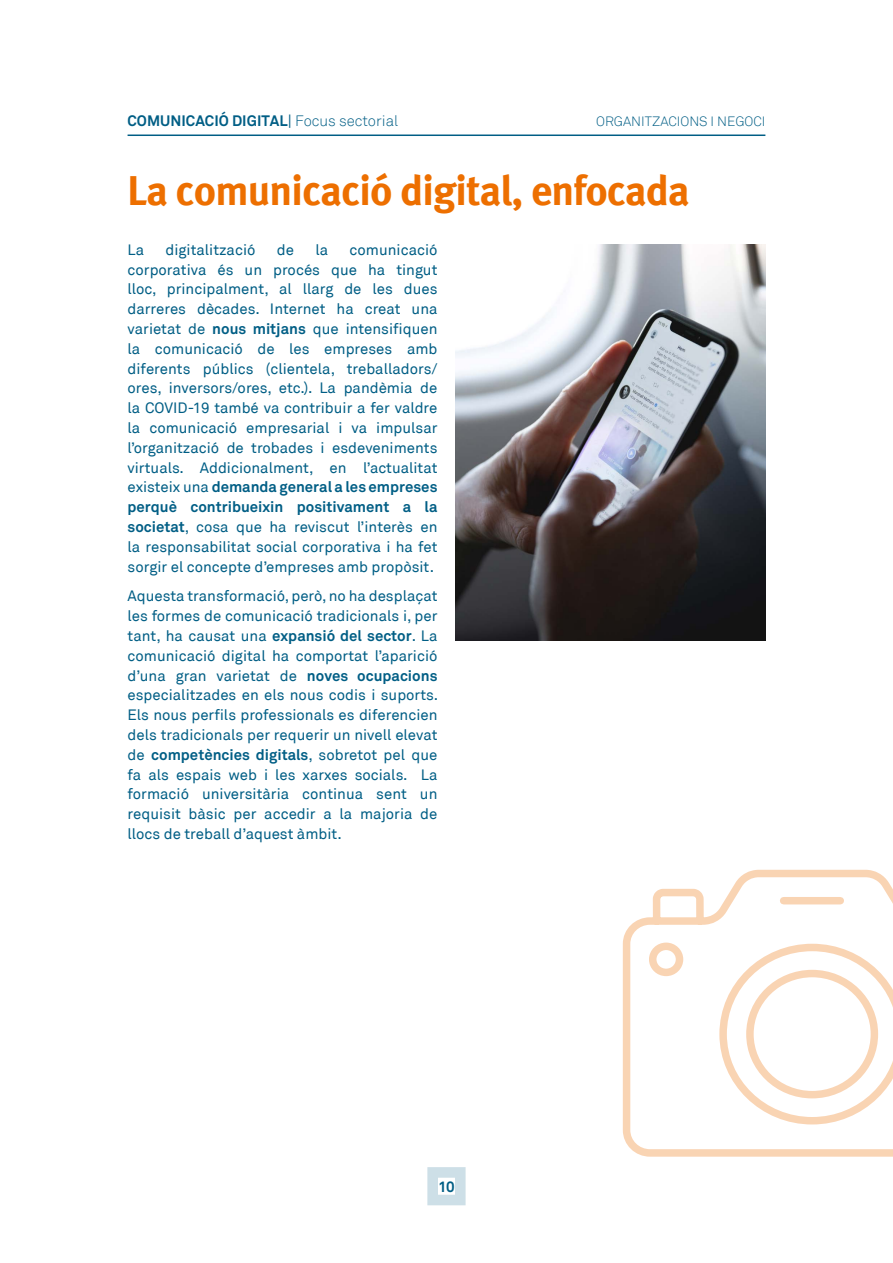
<style>
.page{position:relative;width:893px;height:1263px;background:#fff}
.page>*{position:absolute;margin:0;border:0;box-sizing:border-box;transform-origin:0 0}
.t1{font:700 42px "Meta";letter-spacing:-.02em;color:#ed6f00}
.t2{font:15px/19.8px "Akkurat";color:#005e85;text-align:justify}
.t3{font:700 15px "Akkurat";color:#005e85}
.t4{font:300 13.5px "Akkurat";color:#005e85}
.s1{font-weight:400}
.s2{font-weight:300}
.s3{font-weight:700}
</style>
<div class="page">
<hr style="left:128px;top:134px;width:637px;height:2px;background:#005e85">
<svg style="left:427px;top:1167px;width:39px;height:38px"></svg>
<svg style="left:622px;top:869px;width:271px;height:288px"></svg>
<img style="left:455px;top:245px;width:310px;height:396px">
<p class="t3" style="left:128px;top:111px;width:272px">COMUNICACIÓ DIGITAL<span class="s1">|</span> <span class="s2">Focus sectorial</span></p>
<p class="t4" style="left:596px;top:113px;width:171px">ORGANITZACIONS I NEGOCI</p>
<h1 class="t1" style="left:128px;top:166px;width:564px">La comunicació digital, enfocada</h1>
<p class="t2" style="left:128px;top:240px;width:18px">La</p>
<p class="t2" style="left:165px;top:240px;width:91px">digitalització</p>
<p class="t2" style="left:277px;top:240px;width:19px">de</p>
<p class="t2" style="left:315px;top:240px;width:14px">la</p>
<p class="t2" style="left:128px;top:240px;width:311px;text-indent:222px">comunicació corporativa és un procés que ha tingut lloc, principalment, al llarg de les dues darreres dècades. Internet ha creat una varietat de <span class="s3">nous mitjans</span> que intensifiquen la comunicació de les empreses amb diferents públics (clientela, treballadors/ ores, inversors/ores, etc.). La pandèmia de la COVID-19 també va contribuir a fer valdre la comunicació empresarial i va impulsar l’organització de trobades i esdeveniments virtuals. Addicionalment, en l’actualitat existeix una <span class="s3">demanda general a les empreses perquè contribueixin positivament a la societat</span>, cosa que ha reviscut l’interès en la responsabilitat social corporativa i ha fet sorgir el concepte d’empreses amb propòsit.</p>
<p class="t2" style="left:128px;top:586px;width:312px">Aquesta transformació, però, no ha desplaçat les formes de comunicació tradicionals i, per tant, ha causat una <span class="s3">expansió del sector</span>. La comunicació digital ha comportat l’aparició d’una gran varietat de <span class="s3">noves ocupacions </span>especialitzades en els nous codis i suports.<br>Els nous perfils professionals es diferencien dels tradicionals per requerir un nivell elevat de <span class="s3">competències digitals</span>, sobretot pel que fa als espais web i les xarxes socials. La formació universitària continua sent un requisit bàsic per accedir a la majoria de llocs de treball d’aquest àmbit.</p>
<p class="t3" style="left:438px;top:1177px;width:18px">10</p>
</div>
